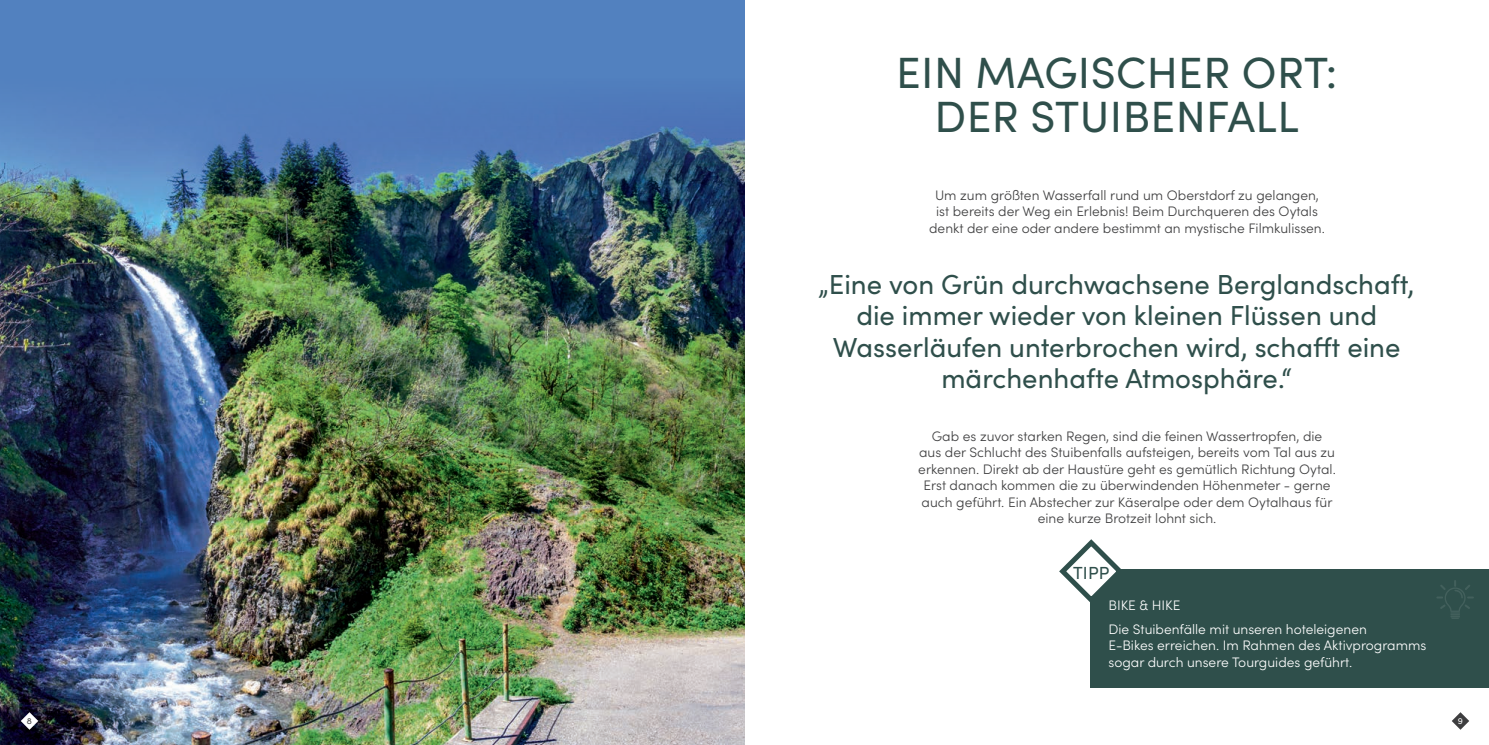
<style>
.page{position:relative;width:1489px;height:745px;background:#fff}
.page>*{position:absolute;margin:0;border:0;box-sizing:border-box;transform-origin:0 0}
.t1{font:43.75px/43.8px "Sofia Pro";letter-spacing:.01em;color:#2f4f4b;text-align:center}
.t2{font:27.5px/31.2px "Sofia Pro";color:#2f4f4b;text-align:center}
.t3{font:17.5px "Sofia Pro";color:#2f4f4b}
.t4{font:300 13.75px/16.5px "Sofia Pro";color:#3e3e3f;text-align:center}
.t5{font:300 13.75px/23.6px "Sofia Pro";color:#fff}
.t6{font:8.75px "Sofia Pro";color:#3e3e3f}
.t7{font:8.75px "Sofia Pro";color:#fff}
</style>
<div class="page">
<div style="left:0;top:0;width:744px;height:744px;background:#5281bf"></div>
<img style="left:0;top:108px;width:744px;height:636px">
<div style="left:1090px;top:569px;width:398px;height:118px;background:#2f4f4b"></div>
<svg style="left:1059px;top:539px;width:62px;height:63px"></svg>
<svg style="left:1436px;top:580px;width:37px;height:38px"></svg>
<svg style="left:1452px;top:712px;width:16px;height:17px"></svg>
<svg style="left:21px;top:711px;width:17px;height:18px"></svg>
<h1 class="t1" style="left:896px;top:49px;width:442px">EIN MAGISCHER ORT:<br>DER STUIBENFALL</h1>
<p class="t4" style="left:929px;top:186px;width:397px">Um zum größten Wasserfall rund um Oberstdorf zu gelangen, ist bereits der Weg ein Erlebnis! Beim Durchqueren des Oytals denkt der eine oder andere bestimmt an mystische Filmkulissen.</p>
<h2 class="t2" style="left:818px;top:267px;width:597px">„Eine von Grün durchwachsene Berglandschaft, die immer wieder von kleinen Flüssen und Wasserläufen unterbrochen wird, schafft eine märchenhafte Atmosphäre.“</h2>
<p class="t4" style="left:918px;top:426px;width:419px">Gab es zuvor starken Regen, sind die feinen Wassertropfen, die<br>aus der Schlucht des Stuibenfalls aufsteigen, bereits vom Tal aus zu erkennen. Direkt ab der Haustüre geht es gemütlich Richtung Oytal.<br>Erst danach kommen die zu überwindenden Höhenmeter - gerne auch geführt. Ein Abstecher zur Käseralpe oder dem Oytalhaus für eine kurze Brotzeit lohnt sich.</p>
<p class="t3" style="left:1072px;top:559px;width:38px">TIPP</p>
<p class="t5" style="left:1108px;top:592px;width:260px">BIKE &amp; HIKE<br>Die Stuibenfälle mit unseren hoteleigenen</p>
<p class="t5" style="left:1108px;top:636px;width:319px;line-height:16.5px">E-Bikes erreichen. Im Rahmen des Aktivprogramms sogar durch unsere Tourguides geführt.</p>
<p class="t6" style="left:27px;top:714px;width:7px">8</p>
<p class="t7" style="left:1457px;top:714px;width:7px">9</p>
</div>
